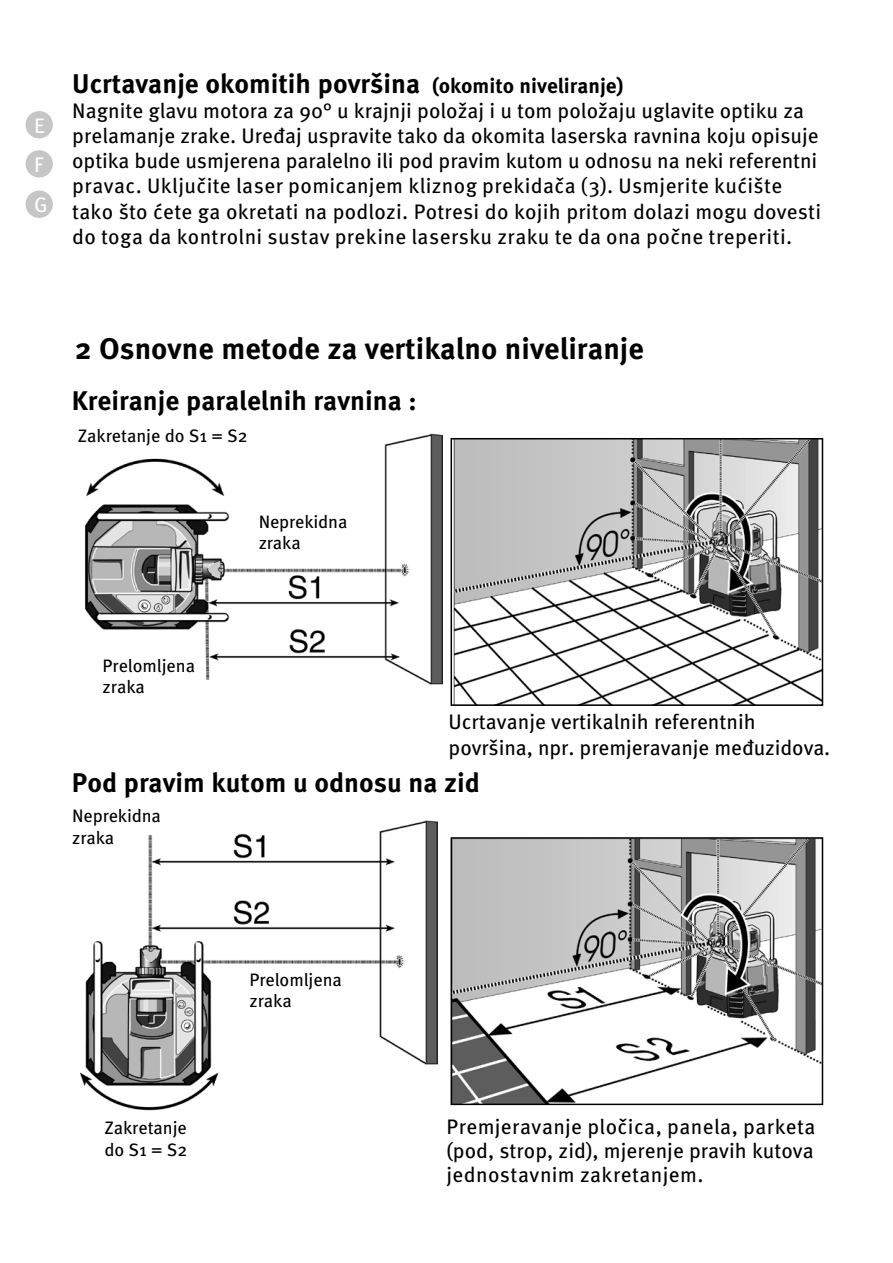
<style>
.page{position:relative;width:893px;height:1263px;background:#fff}
.page>*{position:absolute;margin:0;border:0;box-sizing:border-box;transform-origin:0 0}
.t1{font:700 30px "Meta Pro";color:#000}
.t2{font:700 27px "Meta Pro";color:#000}
.t3{font:21px/25.2px "Meta Pro";color:#000}
.t4{font:21px "Meta Pro";color:#fff}
.t5{font:18px/21.6px "Meta Pro";letter-spacing:-.005em;color:#000}
.s1{font-size:21px}
</style>
<div class="page">
<div style="left:26px;top:191px;width:27px;height:27px;background:#c6c6c6;border-radius:50%"></div>
<div style="left:26px;top:150px;width:27px;height:28px;background:#c6c6c6;border-radius:50%"></div>
<div style="left:26px;top:111px;width:27px;height:27px;background:#c6c6c6;border-radius:50%"></div>
<img style="left:85px;top:434px;width:358px;height:251px">
<img style="left:454px;top:441px;width:366px;height:262px">
<div style="left:451px;top:438px;width:372px;height:268px;border:2px solid #000"></div>
<img style="left:81px;top:820px;width:356px;height:291px">
<img style="left:454px;top:840px;width:366px;height:262px">
<div style="left:451px;top:837px;width:372px;height:268px;border:2px solid #000"></div>
<p class="t4" style="left:34px;top:109px;width:12px">E</p>
<p class="t4" style="left:34px;top:148px;width:11px">F</p>
<p class="t4" style="left:34px;top:189px;width:15px">G</p>
<p class="t2" style="left:72px;top:62px;width:553px">Ucrtavanje okomitih površina <span class="s1">(okomito niveliranje)</span></p>
<p class="t3" style="left:72px;top:97px;width:750px">Nagnite glavu motora za 90° u krajnji položaj i u tom položaju uglavite optiku za prelamanje zrake. Uređaj uspravite tako da okomita laserska ravnina koju opisuje optika bude usmjerena paralelno ili pod pravim kutom u odnosu na neki referentni pravac. Uključite laser pomicanjem kliznog prekidača (3). Usmjerite kućište tako što ćete ga okretati na podlozi. Potresi do kojih pritom dolazi mogu dovesti do toga da kontrolni sustav prekine lasersku zraku te da ona počne treperiti.</p>
<h1 class="t1" style="left:75px;top:325px;width:571px">2 Osnovne metode za vertikalno niveliranje</h1>
<p class="t2" style="left:72px;top:379px;width:346px">Kreiranje paralelnih ravnina :</p>
<p class="t5" style="left:78px;top:424px;width:171px">Zakretanje do S1 = S2</p>
<p class="t5" style="left:259px;top:509px;width:90px">Neprekidna zraka</p>
<p class="t5" style="left:103px;top:653px;width:94px">Prelomljena zraka</p>
<p class="t3" style="left:449px;top:708px;width:383px">Ucrtavanje vertikalnih referentnih površina, npr. premjeravanje međuzidova.</p>
<p class="t2" style="left:72px;top:761px;width:410px">Pod pravim kutom u odnosu na zid</p>
<p class="t5" style="left:72px;top:804px;width:90px">Neprekidna zraka</p>
<p class="t5" style="left:104px;top:1116px;width:85px">Zakretanje do S1 = S2</p>
<p class="t5" style="left:249px;top:967px;width:94px">Prelomljena zraka</p>
<p class="t3" style="left:446px;top:1113px;width:371px;line-height:24px;text-align:justify">Premjeravanje pločica, panela, parketa (pod, strop, zid), mjerenje pravih kutova jednostavnim zakretanjem.</p>
</div>
